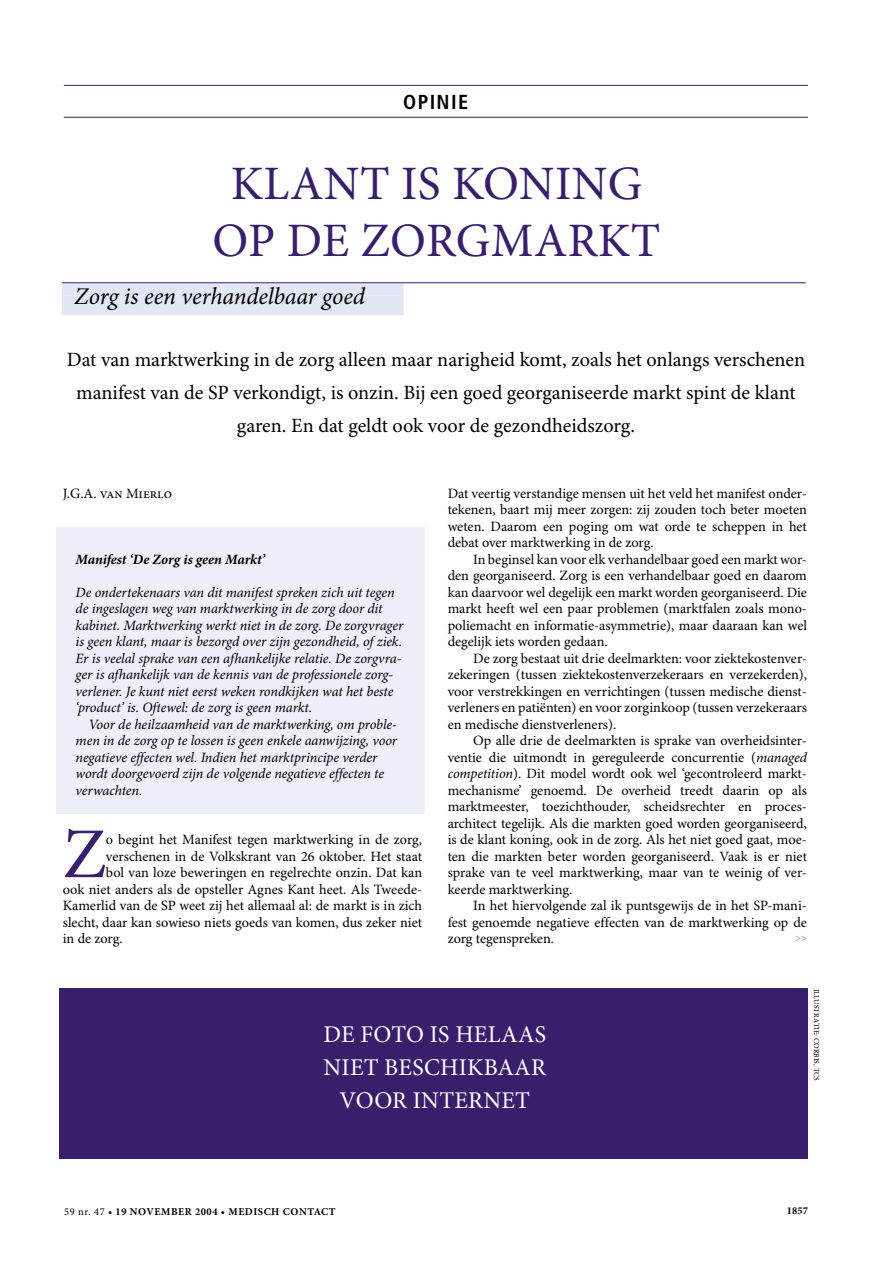
<style>
.page{position:relative;width:893px;height:1263px;background:#fff}
.page>*{position:absolute;margin:0;border:0;box-sizing:border-box;transform-origin:0 0}
.Initiaal_3{font:71.55px "Minion Pro";color:#381e6b}
._2G{font:48px "Minion Pro";letter-spacing:.01em;color:#381e6b}
.T{font:24px/33px "Minion Pro";letter-spacing:.01em;color:#fff;text-align:center}
._1{font:italic 24px "Minion Pro";letter-spacing:-.005em;color:#000}
._3A{font:20.25px/33px "Minion Pro";letter-spacing:-.005em;color:#000;text-align:center}
.RC{font:700 condensed 20.25px "Frutiger";letter-spacing:.065em;color:#000}
.T-2{font:14.25px/16.5px "Minion Pro";letter-spacing:-.005em;color:#000;text-align:justify}
.TCL{font:italic 14.25px/16.5px "Minion Pro";letter-spacing:-.005em;color:#000}
.Initiaal_3-2{font:14.25px "Minion Pro";color:#000}
.TCL-2{font:italic 700 14.25px "Minion Pro";letter-spacing:-.005em;color:#000}
._4{font:14.25px "Minion Pro";color:#000}
.t1{font:700 10.5px "Minion Pro";letter-spacing:.05em;color:#000}
._6A{font:7.5px "Minion Pro";letter-spacing:.01em;color:#000}
.s1{font-style:italic}
.s2{font-weight:400}
</style>
<div class="page">
<div style="left:56px;top:527px;width:369px;height:286px;background:#edf0f8"></div>
<div style="left:62px;top:283px;width:342px;height:12px;background:#e1e7f5"></div>
<div style="left:62px;top:295px;width:342px;height:20px;background:#e1e7f5"></div>
<hr style="left:62px;top:282px;width:744px;height:1px;background:#381e6b">
<div style="left:60px;top:988px;width:748px;height:171px;background:#381e6b"></div>
<hr style="left:64px;top:85px;width:744px;height:1px;background:#381e6b">
<hr style="left:64px;top:117px;width:744px;height:1px;background:#381e6b">
<p class="RC" style="left:403px;top:90px;width:66px">OPINIE</p>
<p class="_2G" style="left:231px;top:155px;width:413px">KLANT IS KONING</p>
<p class="_2G" style="left:212px;top:212px;width:449px">OP DE ZORGMARKT</p>
<p class="_1" style="left:75px;top:282px;width:292px">Zorg is een verhandelbaar goed</p>
<p class="_3A" style="left:67px;top:343px;width:740px">Dat van marktwerking in de zorg alleen maar narigheid komt, zoals het onlangs verschenen manifest van de SP verkondigt, is onzin. Bij een goed georganiseerde markt spint de klant garen. En dat geldt ook voor de gezondheidszorg.</p>
<p class="_4" style="left:63px;top:484px;width:111px">J.G.A. van Mierlo</p>
<p class="TCL-2" style="left:76px;top:550px;width:191px">Manifest ‘De Zorg is geen Markt’</p>
<p class="TCL" style="left:76px;top:584px;width:329px">De ondertekenaars van dit manifest spreken zich uit tegen de ingeslagen weg van marktwerking in de zorg door dit kabinet. Marktwerking werkt niet in de zorg. De zorgvrager is geen klant, maar is bezorgd over zijn gezondheid, of ziek.<br>Er is veelal sprake van een afhankelijke relatie. De zorgvra&shy;ger is afhankelijk van de kennis van de professionele zorg&shy;verlener. Je kunt niet eerst weken rondkijken wat het beste ‘product’ is. Oftewel: de zorg is geen markt.</p>
<p class="TCL" style="left:76px;top:716px;width:323px;text-indent:13px">Voor de heilzaamheid van de marktwerking, om proble&shy;men in de zorg op te lossen is geen enkele aanwijzing, voor negatieve effecten wel. Indien het marktprincipe verder wordt doorgevoerd zijn de volgende negatieve effecten te verwachten.</p>
<p class="Initiaal_3" style="left:63px;top:811px;width:45px">Z</p>
<p class="Initiaal_3-2" style="left:106px;top:831px;width:318px">o begint het Manifest tegen marktwerking in de zorg,</p>
<p class="Initiaal_3-2" style="left:106px;top:847px;width:318px">verschenen in de Volkskrant van 26 oktober. Het staat</p>
<p class="Initiaal_3-2" style="left:106px;top:864px;width:318px">bol van loze beweringen en regelrechte onzin. Dat kan</p>
<p class="Initiaal_3-2" style="left:63px;top:880px;width:361px">ook niet anders als de opsteller Agnes Kant heet. Als Tweede-</p>
<p class="Initiaal_3-2" style="left:63px;top:897px;width:361px">Kamerlid van de SP weet zij het allemaal al: de markt is in zich</p>
<p class="Initiaal_3-2" style="left:63px;top:913px;width:361px">slecht, daar kan sowieso niets goeds van komen, dus zeker niet</p>
<p class="Initiaal_3-2" style="left:63px;top:930px;width:61px">in de zorg.</p>
<p class="T-2" style="left:448px;top:485px;width:361px">Dat veertig verstandige mensen uit het veld het manifest onder&shy;tekenen, baart mij meer zorgen: zij zouden toch beter moeten weten. Daarom een poging om wat orde te scheppen in het debat over marktwerking in de zorg.</p>
<p class="T-2" style="left:448px;top:551px;width:361px;text-indent:26px">In beginsel kan voor elk verhandelbaar goed een markt wor&shy;den georganiseerd. Zorg is een verhandelbaar goed en daarom kan daarvoor wel degelijk een markt worden georganiseerd. Die markt heeft wel een paar problemen (marktfalen zoals mono&shy;poliemacht en informatie-asymmetrie), maar daaraan kan wel degelijk iets worden gedaan.</p>
<p class="T-2" style="left:448px;top:650px;width:361px;text-indent:26px">De zorg bestaat uit drie deelmarkten: voor ziektekostenver&shy;zekeringen (tussen ziektekostenverzekeraars en verzekerden), voor verstrekkingen en verrichtingen (tussen medische dienst&shy;verleners en patiënten) en voor zorginkoop (tussen verzekeraars en medische dienstverleners).</p>
<p class="T-2" style="left:448px;top:733px;width:361px;text-indent:26px">Op alle drie de deelmarkten is sprake van overheidsinter&shy;ventie die uitmondt in gereguleerde concurrentie (<span class="s1">managed competition</span>). Dit model wordt ook wel ‘gecontroleerd markt&shy;mechanisme’ genoemd. De overheid treedt daarin op als marktmeester, toezichthouder, scheidsrechter en proces&shy;architect tegelijk. Als die markten goed worden georganiseerd, is de klant koning, ook in de zorg. Als het niet goed gaat, moe&shy;ten die markten beter worden georganiseerd. Vaak is er niet sprake van te veel marktwerking, maar van te weinig of ver&shy;keerde marktwerking.</p>
<p class="T-2" style="left:448px;top:898px;width:361px;text-indent:26px">In het hiervolgende zal ik puntsgewijs de in het SP-mani&shy;fest genoemde negatieve effecten van de marktwerking op de zorg tegenspreken.</p>
<p class="T" style="left:323px;top:1019px;width:224px">DE FOTO IS HELAAS<br>NIET BESCHIKBAAR<br>VOOR INTERNET</p>
<p class="_6A" style="left:821px;top:989px;width:94px;rotate:90deg">ILLUSTRATIE: CORBIS, TCS</p>
<p class="t1" style="left:64px;top:1205px;width:273px"><span class="s2">59 nr. 47</span> • 19 NOVEMBER 2004 • MEDISCH CONTACT</p>
<p class="t1" style="left:787px;top:1205px;width:22px">1857</p>
</div>
